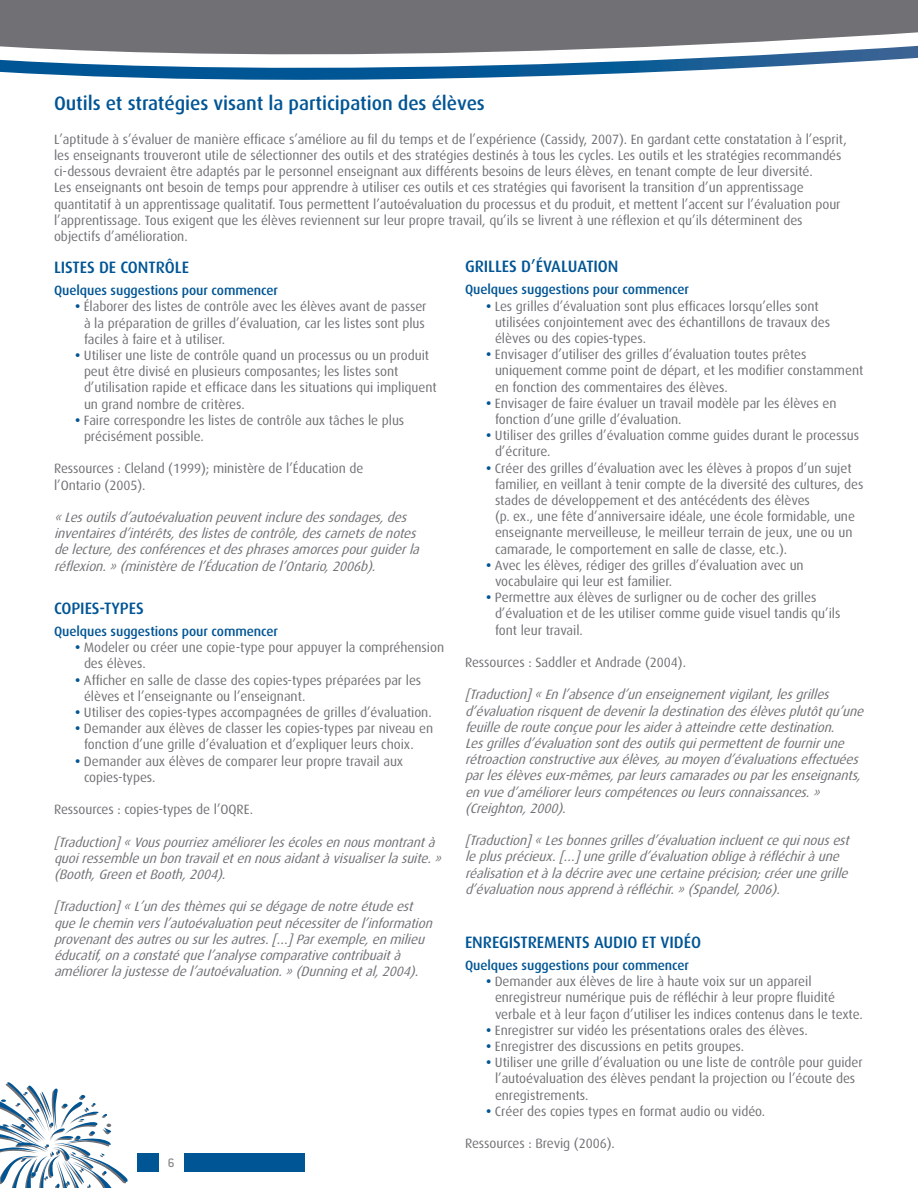
<style>
.page{position:relative;width:918px;height:1188px;background:#fff}
.page>*{position:absolute;margin:0;border:0;box-sizing:border-box;transform-origin:0 0}
.t1{font:500 19.5px "Dax";letter-spacing:-.005em;color:#005595}
.t2{font:500 16.5px "Dax";letter-spacing:-.005em;color:#005595}
.t3{font:13.5px/16.2px "Dax";letter-spacing:-.005em;color:#717074}
.t4{font:italic 13.5px/16.2px "Dax";color:#717074}
.t5{font:500 13.5px "Dax";letter-spacing:-.005em;color:#005595}
.t6{font:500 13.5px "Conduit ITC";color:#8a8a8e}
.s1{font-weight:700;color:#005595}
</style>
<div class="page">
<svg style="left:154px;top:78px;width:309px;height:2px"></svg>
<svg style="left:0;top:0;width:918px;height:78px;fill:#717074"></svg>
<svg style="left:0;top:1082px;width:128px;height:106px"></svg>
<div style="left:184px;top:1154px;width:120px;height:18px;background:#005595"></div>
<div style="left:137px;top:1154px;width:22px;height:18px;background:#005595"></div>
<p class="t1" style="left:54px;top:92px;width:432px">Outils et stratégies visant la participation des élèves</p>
<p class="t3" style="left:54px;top:131px;width:795px">L’aptitude à s’évaluer de manière efficace s’améliore au fil du temps et de l’expérience (Cassidy, 2007). En gardant cette constatation à l’esprit, les enseignants trouveront utile de sélectionner des outils et des stratégies destinés à tous les cycles. Les outils et les stratégies recommandés ci-dessous devraient être adaptés par le personnel enseignant aux différents besoins de leurs élèves, en tenant compte de leur diversité.<br>Les enseignants ont besoin de temps pour apprendre à utiliser ces outils et ces stratégies qui favorisent la transition d’un apprentissage quantitatif à un apprentissage qualitatif. Tous permettent l’autoévaluation du processus et du produit, et mettent l’accent sur l’évaluation pour l’apprentissage. Tous exigent que les élèves reviennent sur leur propre travail, qu’ils se livrent à une réflexion et qu’ils déterminent des objectifs d’amélioration.</p>
<p class="t2" style="left:465px;top:257px;width:155px">GRILLES D’ÉVALUATION</p>
<p class="t5" style="left:465px;top:282px;width:226px">Quelques suggestions pour commencer</p>
<p class="t3" style="left:495px;top:298px;width:337px;text-indent:-9px"><span class="s1">•</span> Les grilles d’évaluation sont plus efficaces lorsqu’elles sont utilisées conjointement avec des échantillons de travaux des élèves ou des copies-types.</p>
<p class="t3" style="left:495px;top:347px;width:370px;text-indent:-9px"><span class="s1">•</span> Envisager d’utiliser des grilles d’évaluation toutes prêtes uniquement comme point de départ, et les modifier constamment en fonction des commentaires des élèves.</p>
<p class="t3" style="left:495px;top:395px;width:343px;text-indent:-9px"><span class="s1">•</span> Envisager de faire évaluer un travail modèle par les élèves en fonction d’une grille d’évaluation.</p>
<p class="t3" style="left:495px;top:428px;width:366px;text-indent:-9px"><span class="s1">•</span> Utiliser des grilles d’évaluation comme guides durant le processus d’écriture.</p>
<p class="t3" style="left:495px;top:460px;width:370px;text-indent:-9px"><span class="s1">•</span> Créer des grilles d’évaluation avec les élèves à propos d’un sujet familier, en veillant à tenir compte de la diversité des cultures, des stades de développement et des antécédents des élèves<br>(p. ex., une fête d’anniversaire idéale, une école formidable, une enseignante merveilleuse, le meilleur terrain de jeux, une ou un camarade, le comportement en salle de classe, etc.).</p>
<p class="t3" style="left:495px;top:557px;width:310px;text-indent:-9px"><span class="s1">•</span> Avec les élèves, rédiger des grilles d’évaluation avec un vocabulaire qui leur est familier.</p>
<p class="t3" style="left:495px;top:590px;width:347px;text-indent:-9px"><span class="s1">•</span> Permettre aux élèves de surligner ou de cocher des grilles d’évaluation et de les utiliser comme guide visuel tandis qu’ils font leur travail.</p>
<p class="t3" style="left:465px;top:654px;width:223px">Ressources : Saddler et Andrade (2004).</p>
<p class="t4" style="left:465px;top:687px;width:404px">[Traduction]«Enl’absenced’unenseignementvigilant,lesgrilles d’évaluationrisquentdedevenirladestinationdesélèvesplutôtqu’une feuillederouteconçuepourlesaideràatteindrecettedestination.<br>Lesgrillesd’évaluationsontdesoutilsquipermettentdefournirune rétroactionconstructiveauxélèves,aumoyend’évaluationseffectuées parlesélèveseux-mêmes,parleurscamaradesouparlesenseignants, envued’améliorerleurscompétencesouleursconnaissances.» (Creighton,2000).</p>
<p class="t4" style="left:465px;top:833px;width:389px">[Traduction]«Lesbonnesgrillesd’évaluationincluentcequinousest leplusprécieux.[…]unegrilled’évaluationobligeàréfléchiràune réalisationetàladécrireavecunecertaineprécision;créerunegrille d’évaluationnousapprendàréfléchir.»(Spandel,2006).</p>
<p class="t2" style="left:465px;top:933px;width:238px">ENREGISTREMENTS AUDIO ET VIDÉO</p>
<p class="t5" style="left:465px;top:958px;width:226px">Quelques suggestions pour commencer</p>
<p class="t3" style="left:495px;top:974px;width:369px;text-indent:-9px"><span class="s1">•</span> Demander aux élèves de lire à haute voix sur un appareil enregistreur numérique puis de réfléchir à leur propre fluidité verbale et à leur façon d’utiliser les indices contenus dans le texte.</p>
<p class="t3" style="left:486px;top:1022px;width:323px"><span class="s1">•</span> Enregistrer sur vidéo les présentations orales des élèves.</p>
<p class="t3" style="left:486px;top:1038px;width:260px"><span class="s1">•</span> Enregistrer des discussions en petits groupes.</p>
<p class="t3" style="left:495px;top:1055px;width:369px;text-indent:-9px"><span class="s1">•</span> Utiliser une grille d’évaluation ou une liste de contrôle pour guider l’autoévaluation des élèves pendant la projection ou l’écoute des enregistrements.</p>
<p class="t3" style="left:486px;top:1103px;width:281px"><span class="s1">•</span> Créer des copies types en format audio ou vidéo.</p>
<p class="t3" style="left:465px;top:1136px;width:151px">Ressources : Brevig (2006).</p>
<p class="t2" style="left:54px;top:258px;width:137px">LISTES DE CONTRÔLE</p>
<p class="t5" style="left:54px;top:283px;width:226px">Quelques suggestions pour commencer</p>
<p class="t3" style="left:84px;top:299px;width:344px;text-indent:-9px"><span class="s1">•</span> Élaborer des listes de contrôle avec les élèves avant de passer à la préparation de grilles d’évaluation, car les listes sont plus faciles à faire et à utiliser.</p>
<p class="t3" style="left:84px;top:347px;width:354px;text-indent:-9px"><span class="s1">•</span> Utiliser une liste de contrôle quand un processus ou un produit peut être divisé en plusieurs composantes; les listes sont d’utilisation rapide et efficace dans les situations qui impliquent un grand nombre de critères.</p>
<p class="t3" style="left:84px;top:412px;width:322px;text-indent:-9px"><span class="s1">•</span> Faire correspondre les listes de contrôle aux tâches le plus précisément possible.</p>
<p class="t3" style="left:54px;top:461px;width:311px">Ressources : Cleland (1999); ministère de l’Éducation de l’Ontario (2005).</p>
<p class="t4" style="left:54px;top:509px;width:370px">«Lesoutilsd’autoévaluationpeuventincluredessondages,des inventairesd’intérêts,deslistesdecontrôle,descarnetsdenotes delecture,desconférencesetdesphrasesamorcespourguiderla réflexion.»(ministèredel’Éducationdel’Ontario,2006b).</p>
<p class="t2" style="left:54px;top:599px;width:91px">COPIES-TYPES</p>
<p class="t5" style="left:54px;top:624px;width:226px">Quelques suggestions pour commencer</p>
<p class="t3" style="left:84px;top:640px;width:362px;text-indent:-9px"><span class="s1">•</span> Modeler ou créer une copie-type pour appuyer la compréhension des élèves.</p>
<p class="t3" style="left:84px;top:672px;width:339px;text-indent:-9px"><span class="s1">•</span> Afficher en salle de classe des copies-types préparées par les élèves et l’enseignante ou l’enseignant.</p>
<p class="t3" style="left:75px;top:704px;width:358px"><span class="s1">•</span> Utiliser des copies-types accompagnées de grilles d’évaluation.</p>
<p class="t3" style="left:84px;top:721px;width:351px;text-indent:-9px"><span class="s1">•</span> Demander aux élèves de classer les copies-types par niveau en fonction d’une grille d’évaluation et d’expliquer leurs choix.</p>
<p class="t3" style="left:84px;top:753px;width:321px;text-indent:-9px"><span class="s1">•</span> Demander aux élèves de comparer leur propre travail aux copies-types.</p>
<p class="t3" style="left:54px;top:802px;width:201px">Ressources : copies-types de l’OQRE.</p>
<p class="t4" style="left:54px;top:834px;width:393px">[Traduction]«Vouspourriezaméliorerlesécolesennousmontrantà quoiressembleunbontravailetennousaidantàvisualiserlasuite.» (Booth,GreenetBooth,2004).</p>
<p class="t4" style="left:54px;top:899px;width:383px">[Traduction]«L’undesthèmesquisedégagedenotreétudeest quelecheminversl’autoévaluationpeutnécessiterdel’information provenantdesautresousurlesautres.[…]Parexemple,enmilieu éducatif,onaconstatéquel’analysecomparativecontribuaità améliorerlajustessedel’autoévaluation.»(Dunningetal,2004).</p>
<p class="t6" style="left:168px;top:1155px;width:8px">6</p>
</div>
